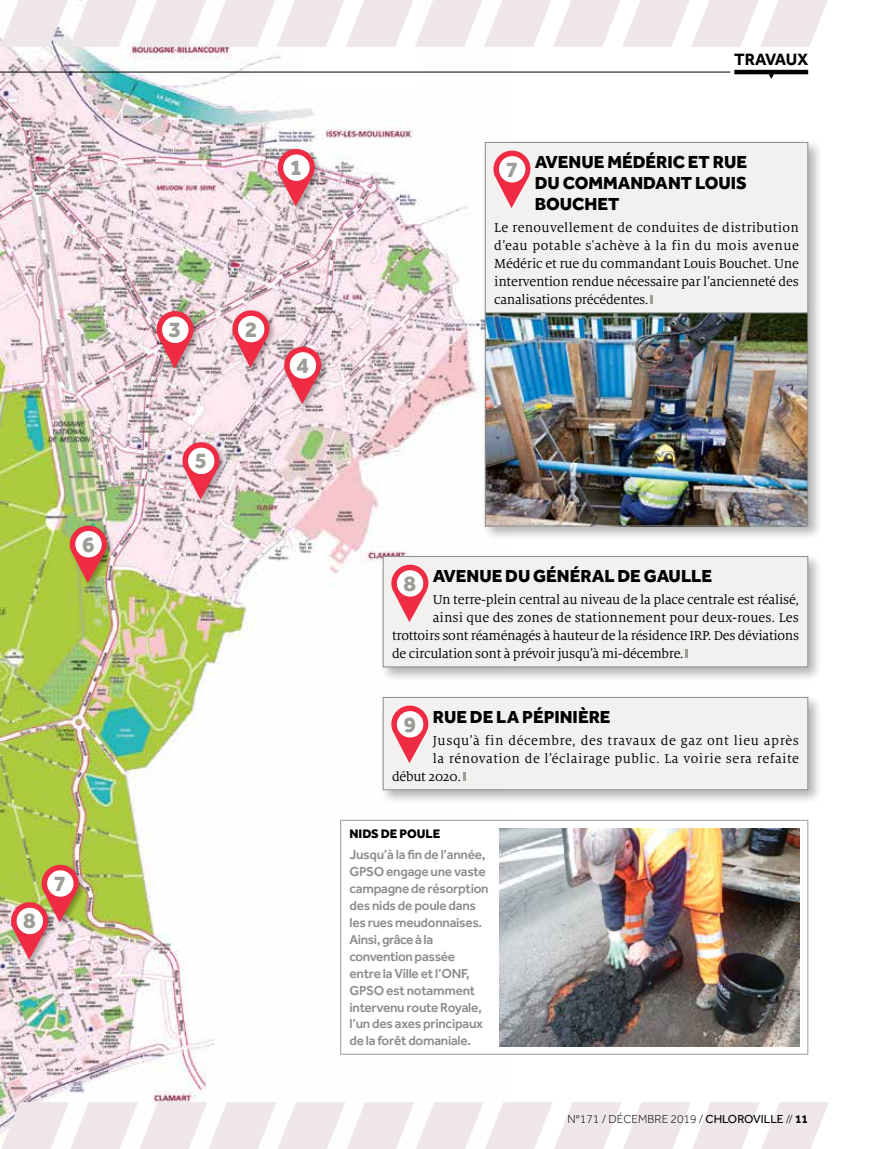
<style>
.page{position:relative;width:872px;height:1149px;background:#fff}
.page>*{position:absolute;margin:0;border:0;box-sizing:border-box;transform-origin:0 0}
.t1{font:800 22.5px "Effra";color:#9b9d96}
.t2{font:800 18px/21px "Effra";color:#000;text-align:justify}
.t3{font:700 16.95px "Effra";letter-spacing:-.015em;color:#000}
.t4{font:14.25px/18px "Milo Serif OT";letter-spacing:-.015em;color:#000;text-align:justify}
.t5{font:14.25px "Milo Serif OT";letter-spacing:.035em;color:#000}
.t6{font:14.25px "Milo Serif OT";letter-spacing:.005em;color:#000}
.t7{font:14.25px "Milo Serif OT";letter-spacing:.04em;color:#000}
.t8{font:500 13.5px/17px "Effra";letter-spacing:-.02em;color:#8b8e89}
.t9{font:800 12.75px "Effra";color:#000}
.t10{font:300 12px "Effra";color:#000}
.s1{font-weight:400}
.s2{font-weight:700}
</style>
<div class="page">
<img style="left:0;top:47px;width:507px;height:1094px">
<div style="left:303px;top:0;width:117px;height:93px;background:#fff"></div>
<svg style="left:1px;top:1101px;width:828px;height:47px"></svg>
<svg style="left:0;top:0;width:828px;height:47px"></svg>
<hr style="left:0;top:72px;width:730px;height:1px;background:#000">
<hr style="left:734px;top:70px;width:74px;height:4px;background:#000">
<svg style="left:768px;top:74px;width:6px;height:5px"></svg>
<div style="left:231px;top:308px;width:46px;height:67px;background:#000;opacity:.3"></div>
<svg style="left:230px;top:307px;width:41px;height:61px"></svg>
<div style="left:276px;top:147px;width:46px;height:67px;background:#000;opacity:.3"></div>
<svg style="left:275px;top:146px;width:41px;height:60px"></svg>
<div style="left:68px;top:523px;width:46px;height:67px;background:#000;opacity:.3"></div>
<svg style="left:68px;top:522px;width:40px;height:61px"></svg>
<div style="left:40px;top:862px;width:46px;height:67px;background:#000;opacity:.3"></div>
<div style="left:283px;top:345px;width:45px;height:66px;background:#000;opacity:.3"></div>
<svg style="left:282px;top:344px;width:40px;height:60px"></svg>
<div style="left:379px;top:553px;width:444px;height:129px;background:#000;opacity:.3"></div>
<div style="left:383px;top:556px;width:424px;height:110px;background:#f2f1f0"></div>
<svg style="left:686px;top:649px;width:2px;height:8px"></svg>
<div style="left:383px;top:556px;width:425px;height:111px;border:1px solid #8b8e89"></div>
<svg style="left:391px;top:564px;width:38px;height:58px"></svg>
<div style="left:481px;top:139px;width:342px;height:402px;background:#000;opacity:.3"></div>
<img style="left:487px;top:313px;width:319px;height:211px">
<div style="left:485px;top:310px;width:323px;height:216px;border:1px solid #8b8e89"></div>
<div style="left:485px;top:142px;width:322px;height:171px;background:#f2f1f0"></div>
<svg style="left:651px;top:295px;width:2px;height:9px"></svg>
<div style="left:485px;top:142px;width:323px;height:171px;border:1px solid #8b8e89"></div>
<svg style="left:493px;top:150px;width:38px;height:58px"></svg>
<div style="left:181px;top:440px;width:46px;height:67px;background:#000;opacity:.3"></div>
<svg style="left:180px;top:439px;width:41px;height:60px"></svg>
<div style="left:155px;top:309px;width:46px;height:67px;background:#000;opacity:.3"></div>
<svg style="left:154px;top:308px;width:41px;height:60px"></svg>
<div style="left:379px;top:694px;width:444px;height:111px;background:#000;opacity:.3"></div>
<div style="left:383px;top:697px;width:424px;height:92px;background:#f2f1f0"></div>
<svg style="left:463px;top:772px;width:2px;height:8px"></svg>
<div style="left:383px;top:696px;width:425px;height:93px;border:1px solid #8b8e89"></div>
<svg style="left:391px;top:705px;width:38px;height:58px"></svg>
<div style="left:10px;top:900px;width:45px;height:66px;background:#000;opacity:.3"></div>
<img style="left:9px;top:861px;width:71px;height:98px">
<div style="left:341px;top:820px;width:466px;height:233px;background:#fff"></div>
<div style="left:340px;top:819px;width:468px;height:235px;border:1px solid #9b9d96"></div>
<img style="left:499px;top:828px;width:300px;height:217px">
<h1 class="t1" style="left:82px;top:530px;width:14px">6</h1>
<h1 class="t1" style="left:23px;top:906px;width:15px">8</h1>
<h1 class="t1" style="left:55px;top:869px;width:13px">7</h1>
<h1 class="t1" style="left:291px;top:154px;width:12px">1</h1>
<h1 class="t1" style="left:169px;top:316px;width:14px">3</h1>
<h1 class="t1" style="left:245px;top:315px;width:13px">2</h1>
<h1 class="t1" style="left:195px;top:447px;width:13px">5</h1>
<h1 class="t1" style="left:296px;top:351px;width:14px">4</h1>
<p class="t3" style="left:734px;top:49px;width:76px">TRAVAUX</p>
<p class="t2" style="left:535px;top:150px;width:214px">AVENUE MÉDÉRIC ET RUE DU COMMANDANT LOUIS BOUCHET</p>
<p class="t4" style="left:494px;top:219px;width:306px">Le renouvellement de conduites de distribution d’eau potable s'achève à la fin du mois avenue Médéric et rue du commandant Louis Bouchet. Une intervention rendue nécessaire par l’ancienneté des canalisations précédentes.</p>
<h1 class="t1" style="left:506px;top:155px;width:13px">7</h1>
<p class="t2" style="left:433px;top:564px;width:281px">AVENUE DU GÉNÉRAL DE GAULLE</p>
<p class="t4" style="left:433px;top:590px;width:368px">Un terre-plein central au niveau de la place centrale est réalisé,</p>
<p class="t6" style="left:433px;top:610px;width:368px">ainsi que des zones de stationnement pour deux-roues. Les</p>
<p class="t4" style="left:392px;top:626px;width:408px">trottoirs sont réaménagés à hauteur de la résidence IRP. Des déviations</p>
<p class="t4" style="left:392px;top:644px;width:293px">de circulation sont à prévoir jusqu’à mi-décembre.</p>
<h1 class="t1" style="left:403px;top:569px;width:15px">8</h1>
<p class="t2" style="left:433px;top:705px;width:179px">RUE DE LA PÉPINIÈRE</p>
<p class="t7" style="left:433px;top:732px;width:368px">Jusqu’à fin décembre, des travaux de gaz ont lieu après</p>
<p class="t5" style="left:433px;top:750px;width:368px">la rénovation de l’éclairage public. La voirie sera refaite</p>
<p class="t4" style="left:392px;top:767px;width:71px">début 2020.</p>
<h1 class="t1" style="left:404px;top:710px;width:14px">9</h1>
<p class="t9" style="left:349px;top:825px;width:92px">NIDS DE POULE</p>
<p class="t8" style="left:349px;top:845px;width:141px">Jusqu’à la fin de l’année,<br>GPSO engage une vaste campagne de résorption des nids de poule dans les rues meudonnaises.<br>Ainsi, grâce à la convention passée entre la Ville et l’ONF,<br>GPSO est notamment intervenu route Royale, l’un des axes principaux de la forêt domaniale.</p>
<p class="t10" style="left:567px;top:1111px;width:242px">N°171 / DÉCEMBRE 2019 / <span class="s1">CHLOROVILLE</span> // <span class="s2">11</span></p>
</div>
